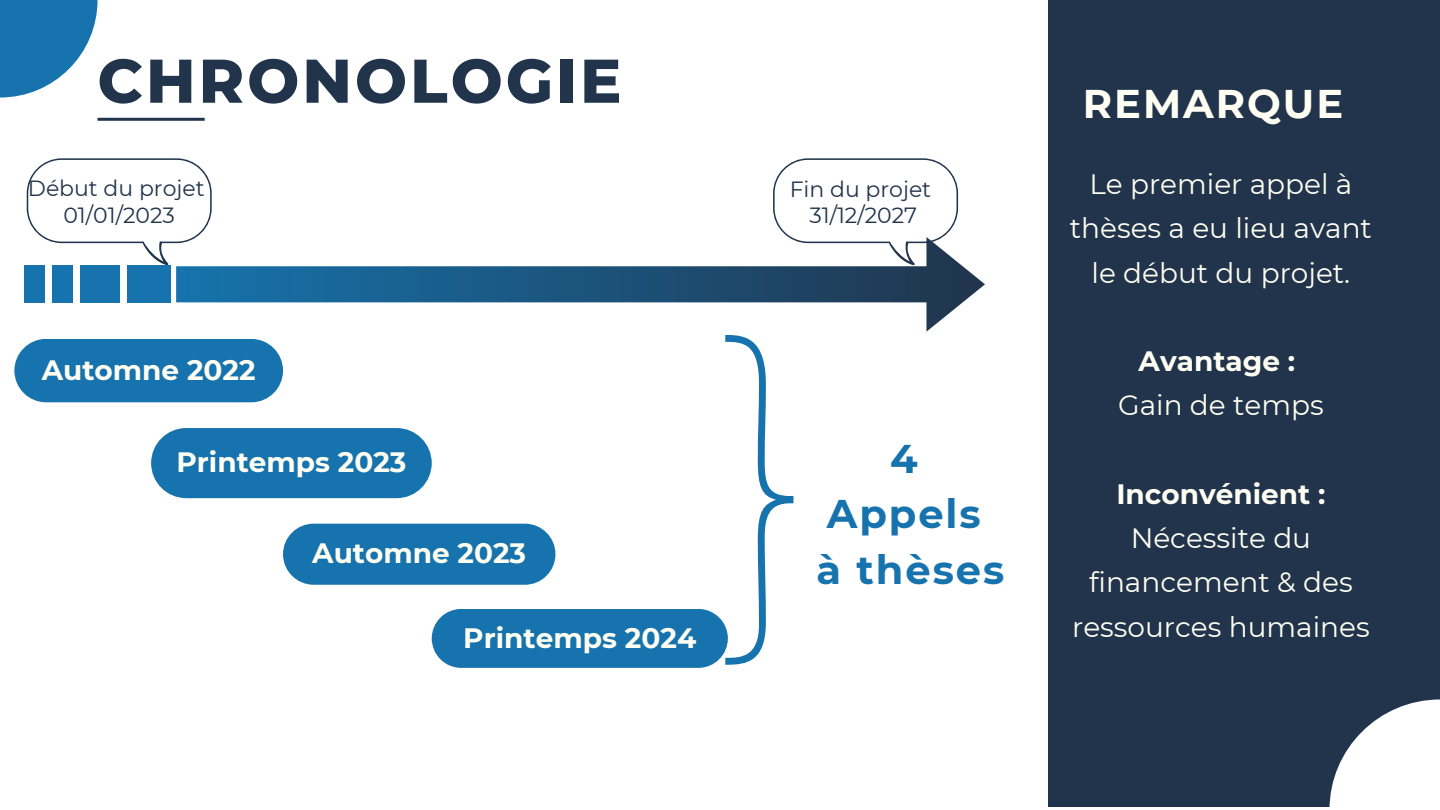
<style>
.page{position:relative;width:1440px;height:810px;background:#fff}
.page>*{position:absolute;margin:0;border:0;box-sizing:border-box;transform-origin:0 0}
.t1{font:800 61.6px "Montserrat";letter-spacing:.05em;color:#21344b}
.t2{font:700 40px "Montserrat";letter-spacing:.05em;color:#1673ad}
.t3{font:700 40px "Montserrat";letter-spacing:.05em;color:#fffef2}
.t4{font:28px/44.2px "Montserrat";color:#fffef2;text-align:center}
.t5{font:700 28px "Montserrat";color:#fffef2}
.t6{font:22px "Montserrat";color:#21344b}
.s1{font-weight:700}
</style>
<div class="page">
<hr style="left:98px;top:118px;width:107px;height:3px;background:#21344b">
<div style="left:1048px;top:0;width:392px;height:807px;background:#21344b"></div>
<svg style="left:0;top:0;width:98px;height:98px"></svg>
<svg style="left:1329px;top:700px;width:111px;height:107px"></svg>
<div style="left:127px;top:266px;width:43px;height:37px;background:#1673ad"></div>
<svg style="left:176px;top:262px;width:809px;height:70px"></svg>
<div style="left:81px;top:266px;width:39px;height:37px;background:#1673ad"></div>
<div style="left:53px;top:266px;width:20px;height:37px;background:#1673ad"></div>
<div style="left:24px;top:266px;width:21px;height:37px;background:#1673ad"></div>
<svg style="left:27px;top:158px;width:185px;height:107px"></svg>
<svg style="left:773px;top:158px;width:185px;height:107px"></svg>
<div style="left:14px;top:339px;width:269px;height:63px;background:#1673ad;border-radius:32px"></div>
<div style="left:151px;top:428px;width:281px;height:70px;background:#1673ad;border-radius:35px"></div>
<div style="left:283px;top:524px;width:272px;height:61px;background:#1673ad;border-radius:31px"></div>
<div style="left:432px;top:609px;width:296px;height:59px;background:#1673ad;border-radius:29px"></div>
<svg style="left:725px;top:335px;width:68px;height:330px"></svg>
<p class="t1" style="left:98px;top:43px;width:525px">CHRONOLOGIE</p>
<p class="t6" style="left:28px;top:175px;width:178px">Début du projet</p>
<p class="t6" style="left:63px;top:201px;width:113px">01/01/2023</p>
<p class="t5" style="left:42px;top:353px;width:215px">Automne 2022</p>
<p class="t5" style="left:176px;top:445px;width:231px">Printemps 2023</p>
<p class="t5" style="left:312px;top:536px;width:215px">Automne 2023</p>
<p class="t5" style="left:463px;top:621px;width:234px">Printemps 2024</p>
<p class="t6" style="left:790px;top:175px;width:143px">Fin du projet</p>
<p class="t6" style="left:809px;top:202px;width:109px">31/12/2027</p>
<p class="t2" style="left:890px;top:434px;width:29px">4</p>
<p class="t2" style="left:827px;top:489px;width:156px">Appels</p>
<p class="t2" style="left:817px;top:545px;width:189px">à thèses</p>
<p class="t3" style="left:1083px;top:80px;width:262px">REMARQUE</p>
<p class="t4" style="left:1070px;top:162px;width:304px">Le premier appel à thèses a eu lieu avant le début du projet.</p>
<p class="t5" style="left:1139px;top:344px;width:158px">Avantage :</p>
<p class="t4" style="left:1118px;top:383px;width:207px">Gain de temps</p>
<p class="t4" style="left:1072px;top:472px;width:299px"><span class="s1">Inconvénient :<br></span>Nécessite du financement &amp; des ressources humaines</p>
</div>
